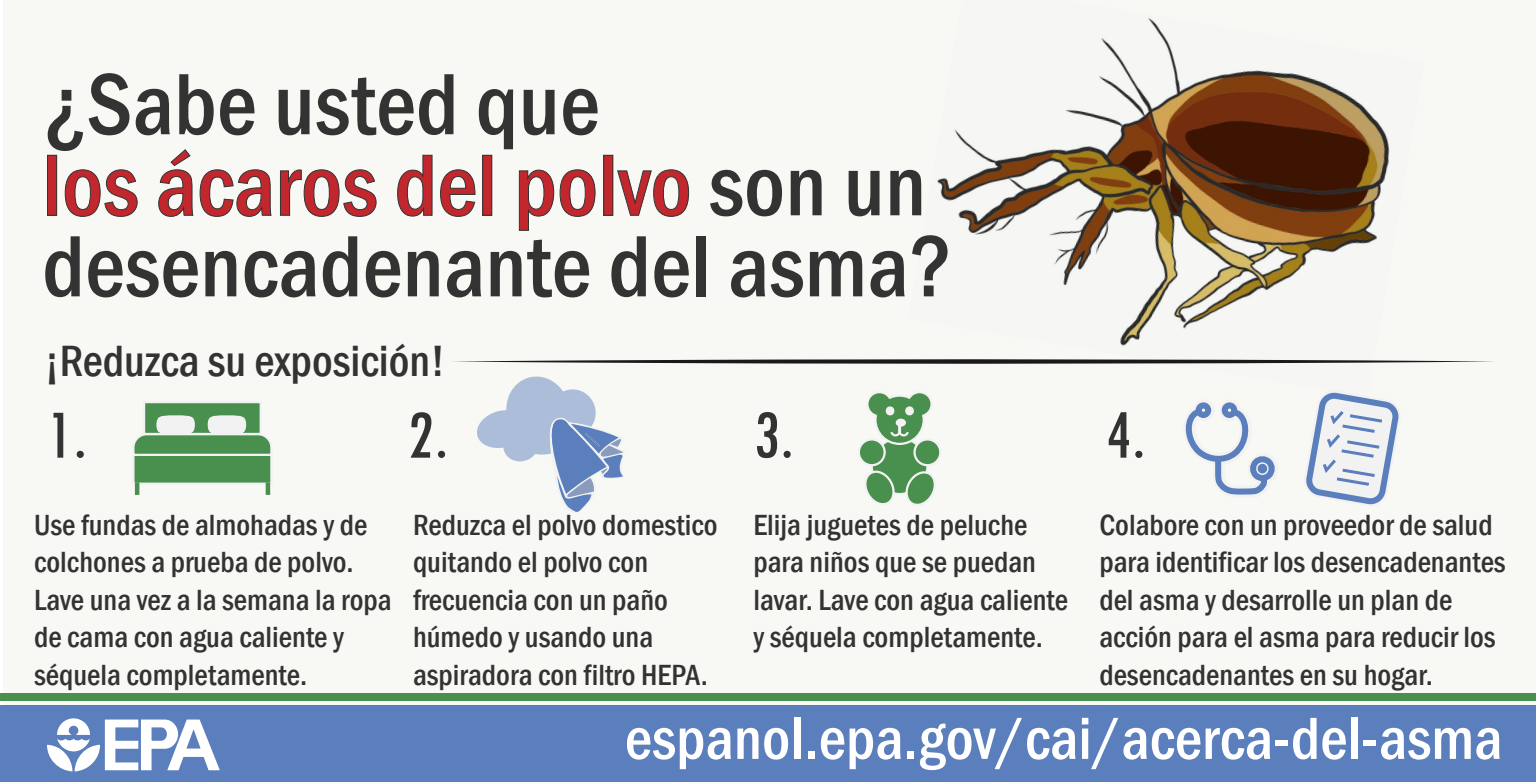
<style>
.page{position:relative;width:1536px;height:782px;background:#fff}
.page>*{position:absolute;margin:0;border:0;box-sizing:border-box;transform-origin:0 0}
.t1{font:500 condensed 90px/81px "Franklin Gothic";color:#333}
.t2{font:condensed 72px "Tw Cen";color:#333}
.t3{font:500 condensed 61.5px "Franklin Gothic";color:#fff}
.t4{font:500 condensed 45px "Franklin Gothic";color:#333}
.t5{font:500 condensed 30px/37.5px "Franklin Gothic";color:#333}
.s1{color:#c1272d}
</style>
<div class="page">
<img style="left:946px;top:781px;width:80px;height:1px">
<div style="left:4px;top:0;width:1532px;height:705px;background:#f8f8f5"></div>
<div style="left:0;top:692px;width:1536px;height:8px;background:#498f4d"></div>
<img style="left:937px;top:18px;width:453px;height:328px">
<div style="left:47px;top:155px;width:10px;height:61px;border:1px solid #333"></div>
<svg style="left:64px;top:169px;width:74px;height:48px"></svg>
<svg style="left:158px;top:149px;width:114px;height:68px"></svg>
<svg style="left:280px;top:169px;width:97px;height:48px"></svg>
<svg style="left:397px;top:154px;width:36px;height:63px"></svg>
<svg style="left:440px;top:169px;width:36px;height:48px"></svg>
<div style="left:482px;top:155px;width:10px;height:61px;border:1px solid #333"></div>
<svg style="left:519px;top:169px;width:77px;height:62px"></svg>
<div style="left:603px;top:155px;width:10px;height:61px;border:1px solid #333"></div>
<svg style="left:617px;top:169px;width:72px;height:48px"></svg>
<svg style="left:453px;top:359px;width:1041px;height:5px"></svg>
<div style="left:132px;top:453px;width:141px;height:32px;background:#498f4d;border:2px solid #f2f2f2"></div>
<svg style="left:135px;top:482px;width:4px;height:13px"></svg>
<svg style="left:266px;top:482px;width:4px;height:13px"></svg>
<div style="left:143px;top:401px;width:119px;height:34px;background:#498f4d;border:2px solid #f2f2f2"></div>
<svg style="left:132px;top:415px;width:141px;height:42px"></svg>
<svg style="left:1185px;top:402px;width:90px;height:93px"></svg>
<svg style="left:1306px;top:392px;width:93px;height:113px"></svg>
<svg style="left:477px;top:376px;width:147px;height:136px"></svg>
<div style="left:872px;top:438px;width:55px;height:56px;background:#498f4d;border-radius:50%"></div>
<svg style="left:866px;top:469px;width:31px;height:35px"></svg>
<svg style="left:903px;top:470px;width:31px;height:34px"></svg>
<div style="left:915px;top:439px;width:25px;height:26px;background:#498f4d;border-radius:50%"></div>
<div style="left:913px;top:438px;width:28px;height:28px;border:2px solid #f2f2f2;border-radius:50%"></div>
<div style="left:859px;top:439px;width:26px;height:26px;background:#498f4d;border-radius:50%"></div>
<div style="left:858px;top:438px;width:28px;height:28px;border:2px solid #f2f2f2;border-radius:50%"></div>
<div style="left:875px;top:395px;width:49px;height:49px;background:#498f4d;border-radius:50%"></div>
<div style="left:874px;top:394px;width:51px;height:51px;border:2px solid #f2f2f2;border-radius:50%"></div>
<div style="left:897px;top:419px;width:8px;height:6px;background:#f2f2f2;border-radius:50%"></div>
<div style="left:896px;top:418px;width:10px;height:8px;border:2px solid #f2f2f2;border-radius:50%"></div>
<svg style="left:904px;top:393px;width:27px;height:25px"></svg>
<svg style="left:868px;top:393px;width:28px;height:25px"></svg>
<svg style="left:890px;top:426px;width:19px;height:11px"></svg>
<div style="left:0;top:705px;width:1536px;height:76px;background:#5b7ebc"></div>
<svg style="left:47px;top:718px;width:173px;height:53px"></svg>
<h1 class="t1" style="left:42px;top:63px;width:913px">¿Sabe usted que<br><span class="s1">los ácaros del polvo</span> son un desencadenante del asma?</h1>
<h3 class="t4" style="left:44px;top:332px;width:403px">¡Reduzca su exposición!</h3>
<h2 class="t2" style="left:47px;top:391px;width:41px">1.</h2>
<h2 class="t2" style="left:408px;top:391px;width:41px">2.</h2>
<h2 class="t2" style="left:753px;top:391px;width:41px">3.</h2>
<h2 class="t2" style="left:1105px;top:391px;width:41px">4.</h2>
<p class="t5" style="left:34px;top:506px;width:359px">Use fundas de almohadas y de colchones a prueba de polvo.<br>Lave una vez a la semana la ropa de cama con agua caliente y séquela completamente.</p>
<p class="t5" style="left:413px;top:506px;width:306px">Reduzca el polvo domestico quitando el polvo con frecuencia con un paño húmedo y usando una aspiradora con filtro HEPA.</p>
<p class="t5" style="left:753px;top:506px;width:316px">Elija juguetes de peluche para niños que se puedan lavar. Lave con agua caliente y séquela completamente.</p>
<p class="t5" style="left:1099px;top:506px;width:408px">Colabore con un proveedor de salud para identificar los desencadenantes del asma y desarrolle un plan de acción para el asma para reducir los desencadenantes en su hogar.</p>
<h3 class="t3" style="left:625px;top:698px;width:879px">espanol.epa.gov/cai/acerca-del-asma</h3>
</div>
